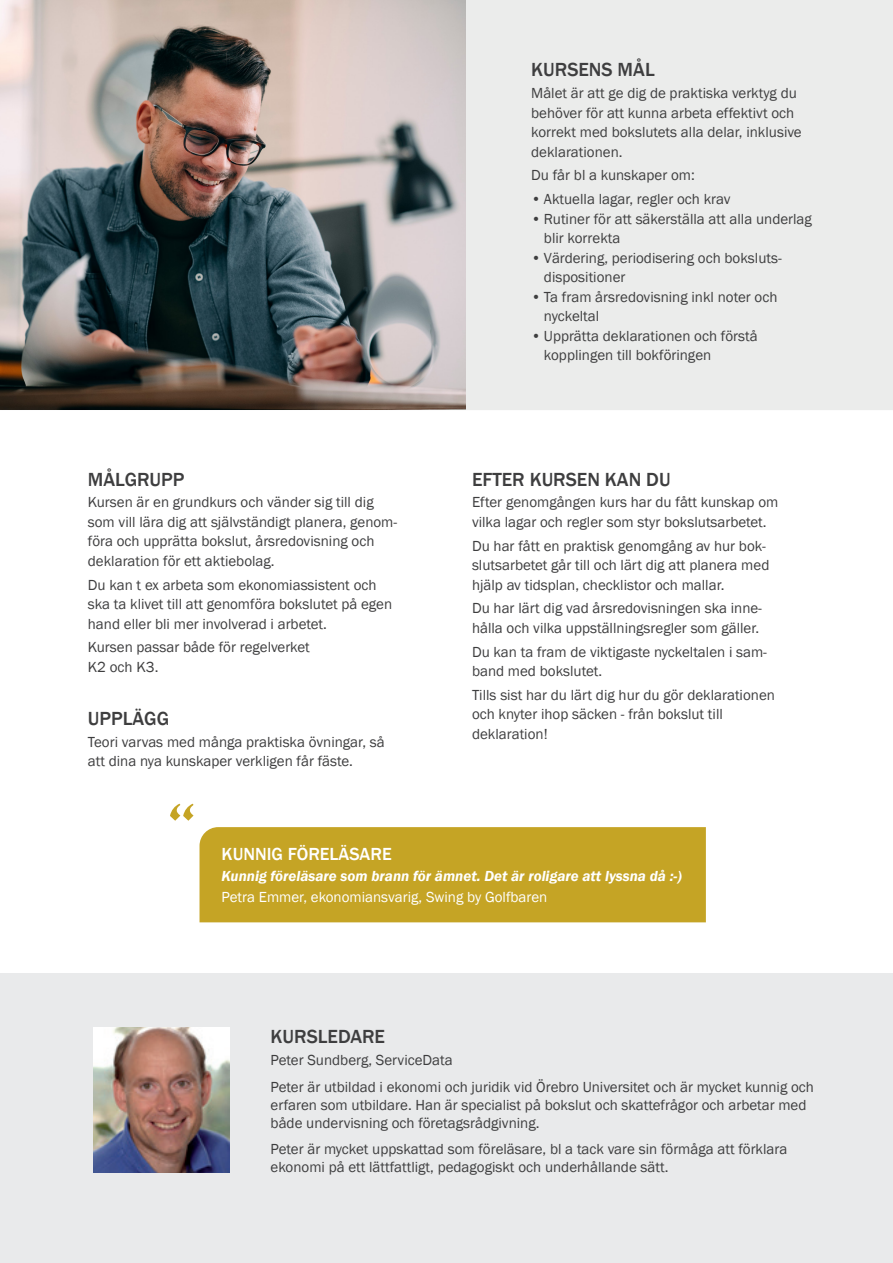
<style>
.page{position:relative;width:893px;height:1263px;background:#fff}
.page>*{position:absolute;margin:0;border:0;box-sizing:border-box;transform-origin:0 0}
.t1{font:72px "Old English Text";color:#c5a425}
.t2{font:500 19.5px "Franklin Gothic";color:#3e3e3f}
.t3{font:500 18px "Franklin Gothic";color:#fff}
.t4{font:15px/19.5px "Franklin Gothic";color:#3e3e3f}
.t5{font:italic 600 15px "Franklin Gothic";color:#fff}
.t6{font:15px "Franklin Gothic";color:#fff}
</style>
<div class="page">
<div style="left:0;top:974px;width:893px;height:289px;background:#e9eaeb"></div>
<div style="left:466px;top:0;width:427px;height:410px;background:#ebeceb"></div>
<img style="left:94px;top:1027px;width:136px;height:145px">
<img style="left:0;top:0;width:466px;height:410px">
<hr style="left:892px;top:0;width:1px;height:140px;background:#e9eaeb">
<div style="left:200px;top:827px;width:506px;height:95px;background:#c5a425"></div>
<h2 class="t2" style="left:88px;top:467px;width:98px">MÅLGRUPP</h2>
<p class="t4" style="left:88px;top:493px;width:311px">Kursen är en grundkurs och vänder sig till dig som vill lära dig att självständigt planera, genom&shy;föra och upprätta bokslut, årsredovisning och deklaration för ett aktiebolag.</p>
<p class="t4" style="left:88px;top:575px;width:306px">Du kan t ex arbeta som ekonomiassistent och ska ta klivet till att genomföra bokslutet på egen hand eller bli mer involverad i arbetet.</p>
<p class="t4" style="left:88px;top:638px;width:223px">Kursen passar både för regelverket<br>K2 och K3.</p>
<h2 class="t2" style="left:88px;top:706px;width:83px">UPPLÄGG</h2>
<p class="t4" style="left:88px;top:732px;width:298px">Teori varvas med många praktiska övningar, så att dina nya kunskaper verkligen får fäste.</p>
<h1 class="t1" style="left:165px;top:784px;width:34px">“</h1>
<h2 class="t2" style="left:531px;top:58px;width:125px">KURSENS MÅL</h2>
<p class="t4" style="left:531px;top:84px;width:272px">Målet är att ge dig de praktiska verktyg du behöver för att kunna arbeta effektivt och korrekt med bokslutets alla delar, inklusive deklarationen.</p>
<p class="t4" style="left:531px;top:166px;width:165px">Du får bl a kunskaper om:</p>
<p class="t4" style="left:531px;top:190px;width:201px">• Aktuella lagar, regler och krav</p>
<p class="t4" style="left:544px;top:209px;width:269px;text-indent:-13px">• Rutiner för att säkerställa att alla underlag blir korrekta</p>
<p class="t4" style="left:544px;top:248px;width:239px;text-indent:-13px">• Värdering, periodisering och boksluts&shy;dispositioner</p>
<p class="t4" style="left:544px;top:287px;width:235px;text-indent:-13px">• Ta fram årsredovisning inkl noter och nyckeltal</p>
<p class="t4" style="left:544px;top:326px;width:215px;text-indent:-13px">• Upprätta deklarationen och förstå kopplingen till bokföringen</p>
<h2 class="t2" style="left:472px;top:467px;width:200px">EFTER KURSEN KAN DU</h2>
<p class="t4" style="left:472px;top:493px;width:308px">Efter genomgången kurs har du fått kunskap om vilka lagar och regler som styr bokslutsarbetet.</p>
<p class="t4" style="left:472px;top:536px;width:299px">Du har fått en praktisk genomgång av hur bok&shy;slutsarbetet går till och lärt dig att planera med hjälp av tidsplan, checklistor och mallar.</p>
<p class="t4" style="left:472px;top:599px;width:291px">Du har lärt dig vad årsredovisningen ska inne&shy;hålla och vilka uppställningsregler som gäller.</p>
<p class="t4" style="left:472px;top:642px;width:297px">Du kan ta fram de viktigaste nyckeltalen i sam&shy;band med bokslutet.</p>
<p class="t4" style="left:472px;top:685px;width:304px">Tills sist har du lärt dig hur du gör deklarationen och knyter ihop säcken - från bokslut till deklaration!</p>
<p class="t3" style="left:222px;top:843px;width:172px">KUNNIG FÖRELÄSARE</p>
<p class="t5" style="left:222px;top:866px;width:462px">Kunnig föreläsare som brann för ämnet. Det är roligare att lyssna då :-)</p>
<p class="t6" style="left:222px;top:887px;width:327px">Petra Emmer, ekonomiansvarig, Swing by Golfbaren</p>
<h2 class="t2" style="left:271px;top:1024px;width:116px">KURSLEDARE</h2>
<p class="t4" style="left:271px;top:1047px;width:545px;line-height:26.5px">Peter Sundberg, ServiceData<br>Peter är utbildad i ekonomi och juridik vid Örebro Universitet och är mycket kunnig och</p>
<p class="t4" style="left:271px;top:1096px;width:537px;line-height:18px">erfaren som utbildare. Han är specialist på bokslut och skattefrågor och arbetar med både undervisning och företagsrådgivning.</p>
<p class="t4" style="left:271px;top:1140px;width:518px;line-height:18px">Peter är mycket uppskattad som föreläsare, bl a tack vare sin förmåga att förklara ekonomi på ett lättfattligt, pedagogiskt och underhållande sätt.</p>
</div>
